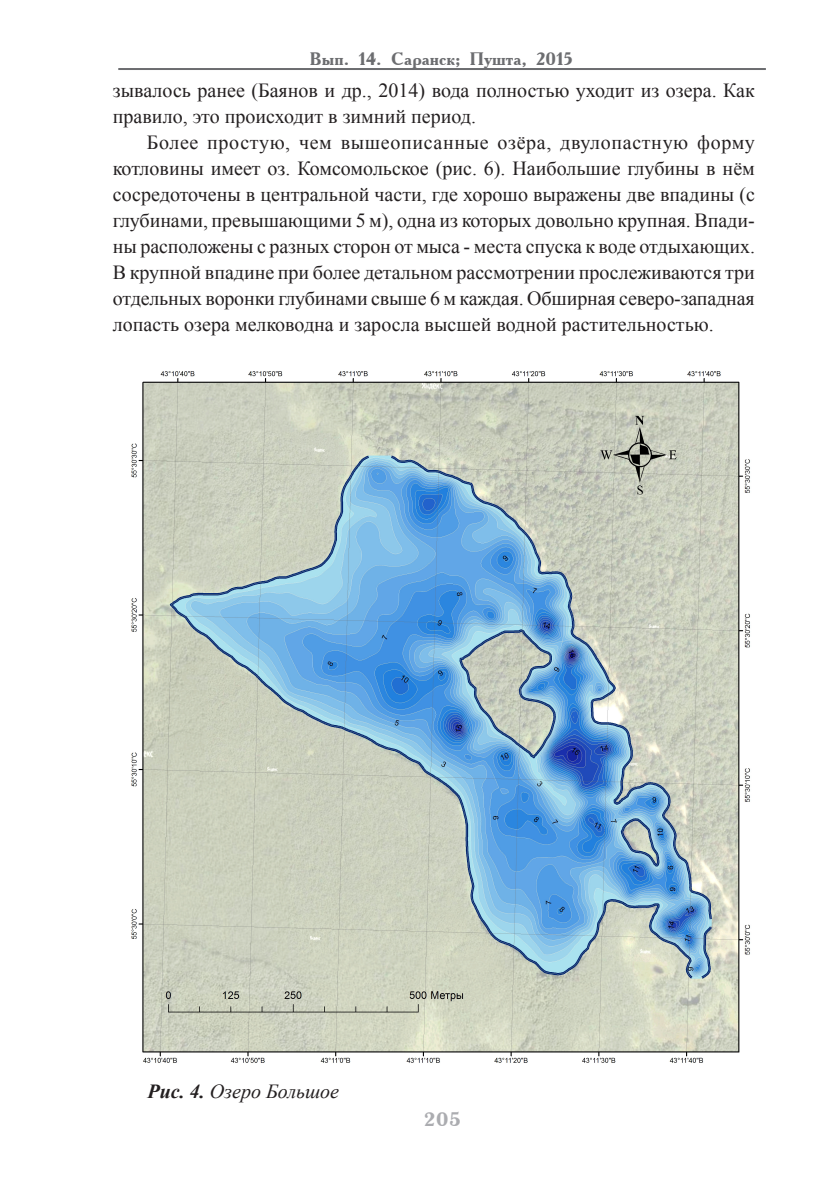
<style>
.page{position:relative;width:840px;height:1191px;background:#fff}
.page>*{position:absolute;margin:0;border:0;box-sizing:border-box;transform-origin:0 0}
.текст{font:20px/26px "Times New Roman";color:#231f20}
.подписи{font:italic 20px "Times New Roman";color:#231f20}
.t1{font:700 20px "Antiqua";color:#abacb0}
.t2{font:700 18px "Academy Old";color:#6c6d70}
.s1{font-weight:700}
</style>
<div class="page">
<hr style="left:118px;top:68px;width:647px;height:2px;background:#6c6d70">
<img style="left:131px;top:371px;width:619px;height:692px">
<p class="t2" style="left:310px;top:47px;width:264px">Вып. 14. Саранск; Пушта, 2015</p>
<p class="текст" style="left:113px;top:77px;width:643px">зывалось ранее (Баянов и др., 2014) вода полностью уходит из озера. Как правило, это происходит в зимний период.</p>
<p class="текст" style="left:113px;top:129px;width:643px;text-align:justify;text-indent:34px">Более простую, чем вышеописанные озёра, двулопастную форму котловины имеет оз. Комсомольское (рис. 6). Наибольшие глубины в нём сосредоточены в центральной части, где хорошо выражены две впадины (с глубинами, превышающими 5 м), одна из которых довольно крупная. Впади&shy;ны расположены с разных сторон от мыса - места спуска к воде отдыхающих.<br>В крупной впадине при более детальном рассмотрении прослеживаются три отдельных воронки глубинами свыше 6 м каждая. Обширная северо-западная лопасть озера мелководна и заросла высшей водной растительностью.</p>
<p class="подписи" style="left:147px;top:1077px;width:193px"><span class="s1">Рис. 4.</span> Озеро Большое</p>
<p class="t1" style="left:424px;top:1108px;width:38px">205</p>
</div>
